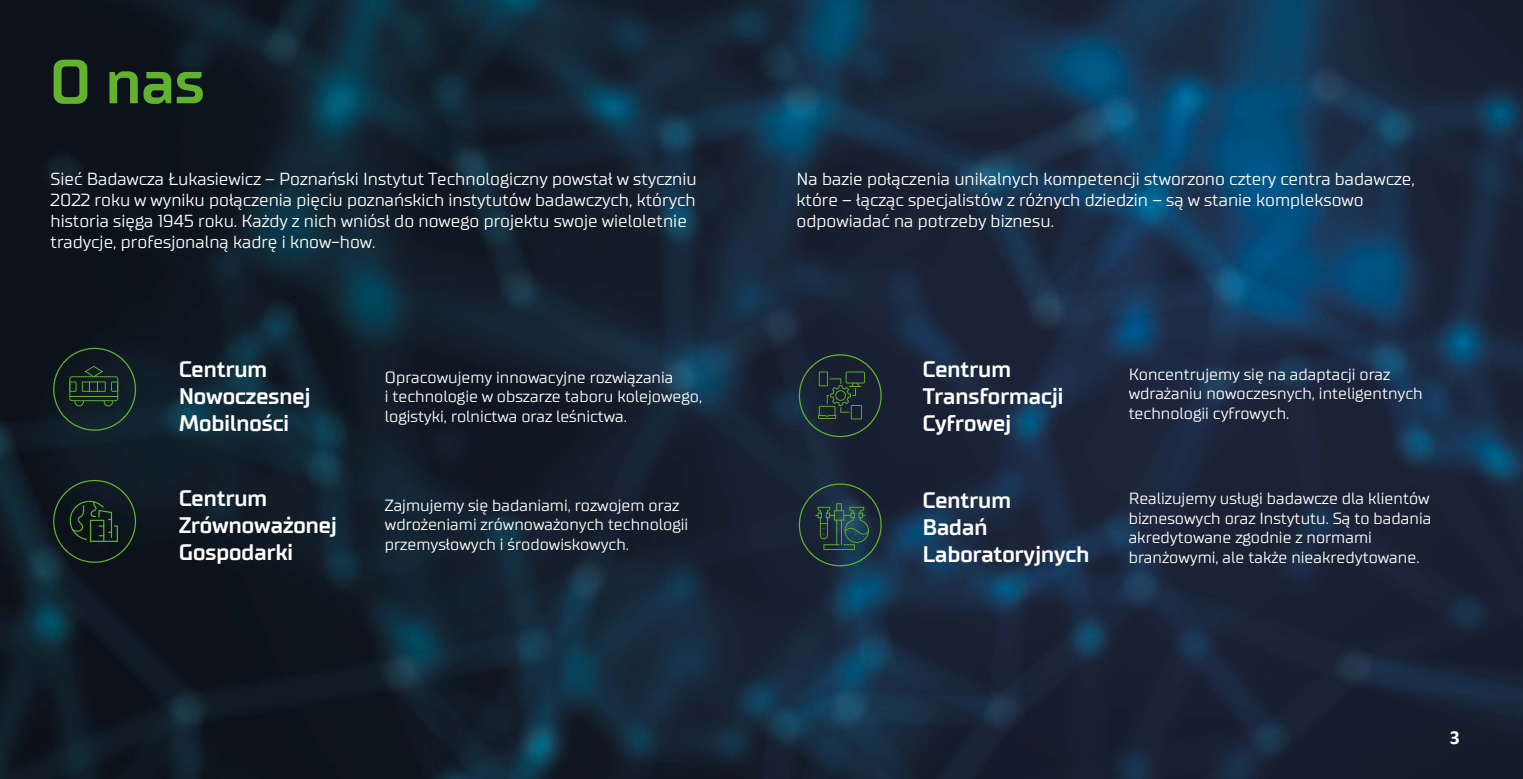
<style>
.page{position:relative;width:1523px;height:779px;background:#fff}
.page>*{position:absolute;margin:0;border:0;box-sizing:border-box;transform-origin:0 0}
.t1{font:700 61.38px "TT Supermolot";color:#62b12f}
.t2{font:700 22.5px/27px "TT Supermolot";color:#fff}
.t3{font:700 20px "Calibri";color:#fff}
.t4{font:17.5px/21px "TT Supermolot";color:#fff}
.t5{font:16.25px/19.5px "TT Supermolot";color:#fff}
</style>
<div class="page">
<img style="left:0;top:0;width:1522px;height:779px">
<svg style="left:799px;top:354px;width:82px;height:83px"></svg>
<svg style="left:799px;top:483px;width:82px;height:83px"></svg>
<svg style="left:53px;top:348px;width:83px;height:83px"></svg>
<svg style="left:53px;top:480px;width:83px;height:83px"></svg>
<h1 class="t1" style="left:51px;top:44px;width:156px">O nas</h1>
<p class="t4" style="left:51px;top:168px;width:648px">Sieć Badawcza Łukasiewicz – Poznański Instytut Technologiczny powstał w styczniu 2022 roku w wyniku połączenia pięciu poznańskich instytutów badawczych, których historia sięga 1945 roku. Każdy z nich wniósł do nowego projektu swoje wieloletnie tradycje, profesjonalną kadrę i know-how.</p>
<p class="t4" style="left:796px;top:168px;width:620px">Na bazie połączenia unikalnych kompetencji stworzono cztery centra badawcze, które – łącząc specjalistów z różnych dziedzin – są w stanie kompleksowo odpowiadać na potrzeby biznesu.</p>
<h2 class="t2" style="left:179px;top:356px;width:133px">Centrum<br>Nowoczesnej<br>Mobilności</h2>
<p class="t5" style="left:385px;top:367px;width:319px">Opracowujemy innowacyjne rozwiązania<br>i technologie w obszarze taboru kolejowego, logistyki, rolnictwa oraz leśnictwa.</p>
<h2 class="t2" style="left:179px;top:484px;width:159px">Centrum<br>Zrównoważonej<br>Gospodarki</h2>
<p class="t5" style="left:385px;top:495px;width:305px">Zajmujemy się badaniami, rozwojem oraz wdrożeniami zrównoważonych technologii przemysłowych i środowiskowych.</p>
<h2 class="t2" style="left:923px;top:355px;width:142px">Centrum<br>Transformacji<br>Cyfrowej</h2>
<p class="t5" style="left:1128px;top:364px;width:296px">Koncentrujemy się na adaptacji oraz wdrażaniu nowoczesnych, inteligentnych technologii cyfrowych.</p>
<h2 class="t2" style="left:923px;top:486px;width:168px">Centrum<br>Badań<br>Laboratoryjnych</h2>
<p class="t5" style="left:1128px;top:489px;width:304px">Realizujemy usługi badawcze dla klientów biznesowych oraz Instytutu. Są to badania akredytowane zgodnie z normami branżowymi, ale także nieakredytowane.</p>
<p class="t3" style="left:1449px;top:723px;width:12px">3</p>
</div>
